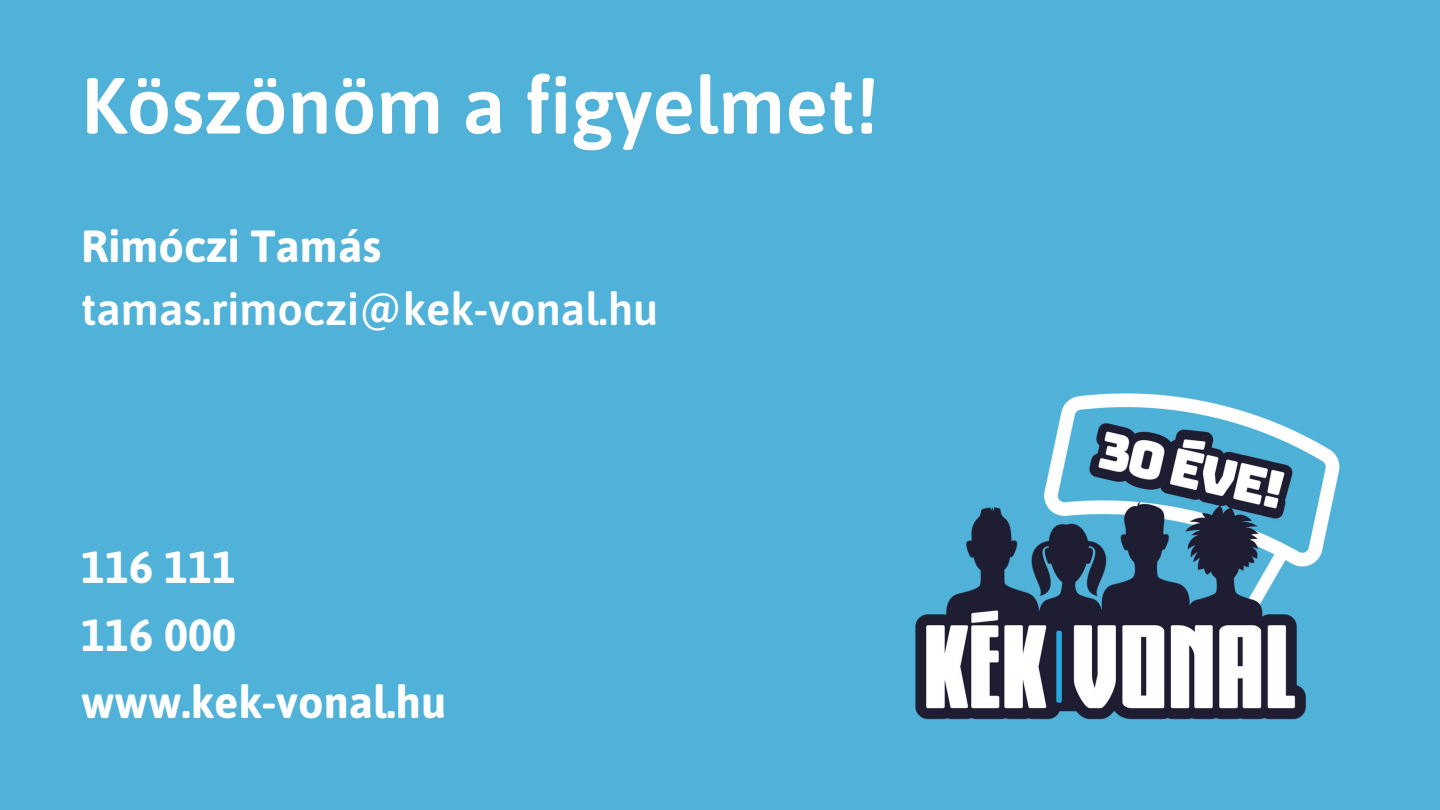
<style>
.page{position:relative;width:1440px;height:810px;background:#50b2d8}
.page>*{position:absolute;margin:0;border:0;box-sizing:border-box;transform-origin:0 0}
.t1{font:600 79px "Asap";color:#fff}
.t2{font:700 45px/67.5px "Asap";color:#fff}
.t3{font:600 45px "Asap";color:#fff}
</style>
<div class="page">
<img style="left:915px;top:393px;width:425px;height:327px">
<h1 class="t1" style="left:81px;top:50px;width:799px">Köszönöm a figyelmet!</h1>
<p class="t2" style="left:81px;top:210px;width:302px">Rimóczi Tamás</p>
<p class="t3" style="left:81px;top:277px;width:579px">tamas.rimoczi@kek-vonal.hu</p>
<p class="t2" style="left:81px;top:532px;width:367px">116 111<br>116 000 www.kek-vonal.hu</p>
</div>
